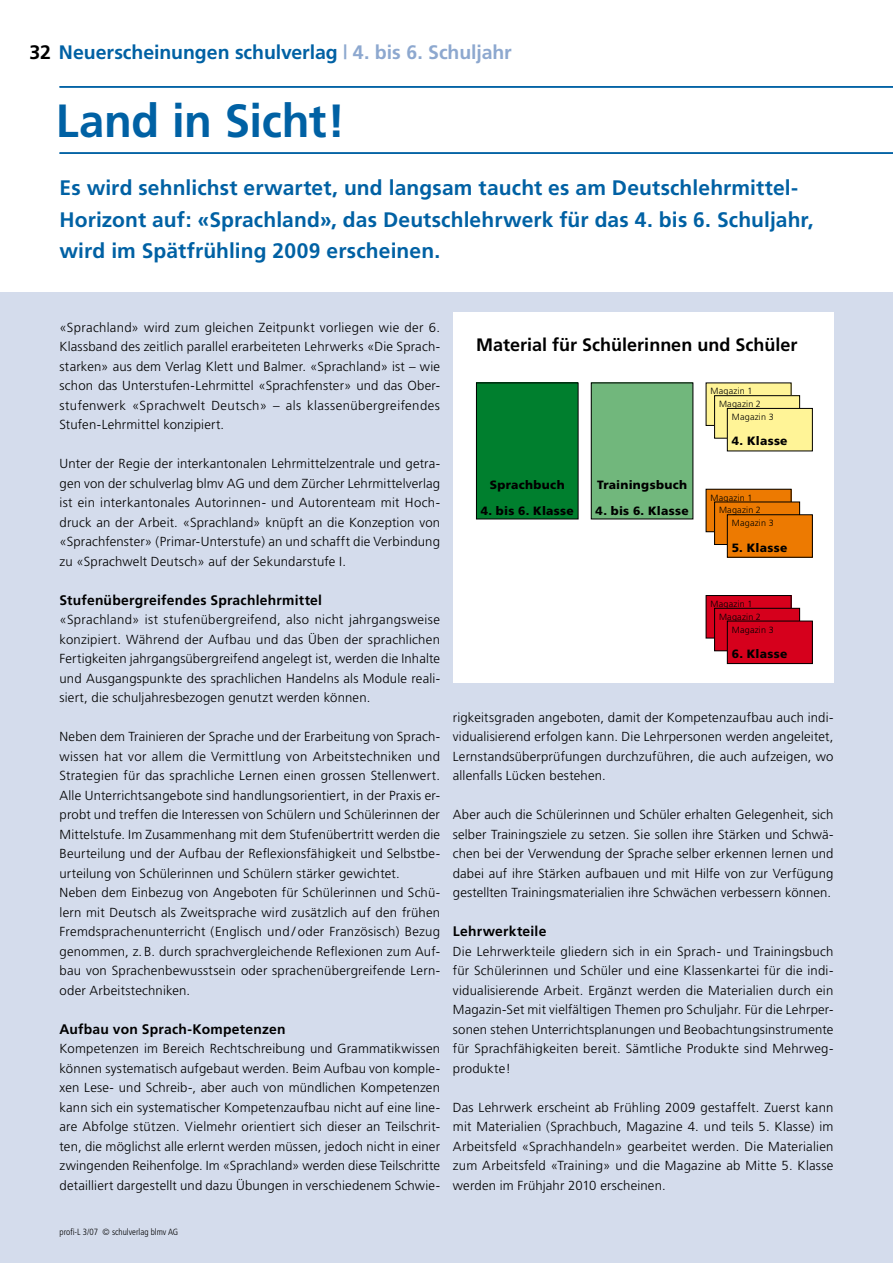
<style>
.page{position:relative;width:893px;height:1263px;background:#fff}
.page>*{position:absolute;margin:0;border:0;box-sizing:border-box;transform-origin:0 0}
.t1{font:700 46.5px "Frutiger";letter-spacing:-.01em;color:#0061a4}
.t2{font:700 21px/31.5px "Frutiger";letter-spacing:.005em;color:#0061a4}
.t3{font:700 19.5px "Frutiger";letter-spacing:-.005em;color:#0061a4}
.t4{font:700 18px "Frutiger";color:#000}
.t5{font:700 13.8px "Frutiger";letter-spacing:.02em;color:#000}
.t6{font:300 13.2px/19.5px "Frutiger";letter-spacing:.015em;color:#000;text-align:justify}
.t7{font:900 12px "Frutiger";letter-spacing:.02em;color:#000}
.t8{font:300 9px "Frutiger";letter-spacing:.025em;color:#000}
.t9{font:300 condensed 9px "Frutiger";color:#000}
.s1{color:#000}
.s2{color:#8da8cf}
</style>
<div class="page">
<div style="left:0;top:292px;width:893px;height:971px;background:#d4dcec"></div>
<hr style="left:60px;top:152px;width:833px;height:2px;background:#0061a4">
<hr style="left:60px;top:86px;width:833px;height:2px;background:#0061a4">
<div style="left:453px;top:312px;width:380px;height:370px;background:#fff"></div>
<div style="left:476px;top:383px;width:102px;height:136px;background:#007f2e"></div>
<div style="left:591px;top:383px;width:102px;height:136px;background:#71b77c"></div>
<div style="left:706px;top:383px;width:85px;height:42px;background:#fff497"></div>
<div style="left:715px;top:396px;width:85px;height:42px;background:#fff497"></div>
<div style="left:714px;top:395px;width:86px;height:43px;border:1px solid #000"></div>
<div style="left:727px;top:408px;width:85px;height:43px;background:#fff497"></div>
<div style="left:727px;top:408px;width:86px;height:43px;border:1px solid #000"></div>
<div style="left:706px;top:489px;width:85px;height:43px;background:#ed7a01"></div>
<div style="left:715px;top:502px;width:85px;height:42px;background:#ed7a01"></div>
<div style="left:714px;top:502px;width:86px;height:43px;border:1px solid #000"></div>
<div style="left:727px;top:515px;width:85px;height:42px;background:#ed7a01"></div>
<div style="left:727px;top:514px;width:86px;height:43px;border:1px solid #000"></div>
<div style="left:706px;top:595px;width:85px;height:43px;background:#d6001c"></div>
<div style="left:706px;top:595px;width:85px;height:43px;border:1px solid #000"></div>
<div style="left:715px;top:608px;width:85px;height:43px;background:#d6001c"></div>
<div style="left:714px;top:608px;width:86px;height:43px;border:1px solid #000"></div>
<div style="left:727px;top:621px;width:85px;height:42px;background:#d6001c"></div>
<div style="left:727px;top:621px;width:86px;height:43px;border:1px solid #000"></div>
<h3 class="t3" style="left:29px;top:40px;width:484px"><span class="s1">32</span> Neuerscheinungen schulverlag <span class="s2">| 4. bis 6. Schuljahr</span></h3>
<h1 class="t1" style="left:56px;top:93px;width:291px">Land in Sicht!</h1>
<h2 class="t2" style="left:60px;top:172px;width:756px">Es wird sehnlichst erwartet, und langsam taucht es am Deutschlehrmittel-<br>Horizont auf: «Sprachland», das Deutschlehrwerk für das 4. bis 6. Schuljahr, wird im Spätfrühling 2009 erscheinen.</h2>
<p class="t6" style="left:60px;top:317px;width:382px">«Sprachland» wird zum gleichen Zeitpunkt vorliegen wie der 6.<br>Klassband des zeitlich parallel erarbeiteten Lehrwerks «Die Sprach&shy;starken» aus dem Verlag Klett und Balmer. «Sprachland» ist – wie schon das Unterstufen-Lehrmittel «Sprachfenster» und das Ober&shy;stufenwerk «Sprachwelt Deutsch» – als klassenübergreifendes Stufen-Lehrmittel konzipiert.</p>
<p class="t6" style="left:60px;top:454px;width:382px">Unter der Regie der interkantonalen Lehrmittelzentrale und getra&shy;gen von der schulverlag blmv AG und dem Zürcher Lehrmittelverlag ist ein interkantonales Autorinnen- und Autorenteam mit Hoch&shy;druck an der Arbeit. «Sprachland» knüpft an die Konzeption von «Sprachfenster» (Primar-Unterstufe) an und schafft die Verbindung zu «Sprachwelt Deutsch» auf der Sekundarstufe I.</p>
<p class="t5" style="left:60px;top:592px;width:264px">Stufenübergreifendes Sprachlehrmittel</p>
<p class="t6" style="left:60px;top:610px;width:382px">«Sprachland» ist stufenübergreifend, also nicht jahrgangsweise konzipiert. Während der Aufbau und das Üben der sprachlichen Fertigkeiten jahrgangsübergreifend angelegt ist, werden die Inhalte und Ausgangspunkte des sprachlichen Handelns als Module reali&shy;siert, die schuljahresbezogen genutzt werden können.</p>
<p class="t6" style="left:60px;top:727px;width:382px;text-align:left">Neben dem Trainieren der Sprache und der Erarbeitung von Sprach&shy;wissen hat vor allem die Vermittlung von Arbeitstechniken und Strategien für das sprachliche Lernen einen grossen Stellenwert.<br>Alle Unterrichtsangebote sind handlungsorientiert, in der Praxis er&shy;probt und treffen die Interessen von Schülern und Schülerinnen der Mittelstufe. Im Zusammenhang mit dem Stufenübertritt werden die Beurteilung und der Aufbau der Reflexionsfähigkeit und Selbstbe&shy;urteilung von Schülerinnen und Schülern stärker gewichtet.<br>Neben dem Einbezug von Angeboten für Schülerinnen und Schü&shy;lern mit Deutsch als Zweitsprache wird zusätzlich auf den frühen Fremdsprachenunterricht (Englisch und / oder Französisch) Bezug genommen, z. B. durch sprachvergleichende Reflexionen zum Auf&shy;bau von Sprachenbewusstsein oder sprachenübergreifende Lern&shy;oder Arbeitstechniken.</p>
<p class="t5" style="left:60px;top:1021px;width:228px">Aufbau von Sprach-Kompetenzen</p>
<p class="t6" style="left:60px;top:1039px;width:382px">Kompetenzen im Bereich Rechtschreibung und Grammatikwissen können systematisch aufgebaut werden. Beim Aufbau von komple&shy;xen Lese- und Schreib-, aber auch von mündlichen Kompetenzen kann sich ein systematischer Kompetenzaufbau nicht auf eine line&shy;are Abfolge stützen. Vielmehr orientiert sich dieser an Teilschrit&shy;ten, die möglichst alle erlernt werden müssen, jedoch nicht in einer zwingenden Reihenfolge. Im «Sprachland» werden diese Teilschritte detailliert dargestellt und dazu Übungen in verschiedenem Schwie-</p>
<h3 class="t4" style="left:476px;top:334px;width:323px">Material für Schülerinnen und Schüler</h3>
<p class="t7" style="left:490px;top:478px;width:76px">Sprachbuch</p>
<p class="t7" style="left:481px;top:503px;width:95px">4. bis 6. Klasse</p>
<p class="t7" style="left:597px;top:478px;width:92px">Trainingsbuch</p>
<p class="t7" style="left:595px;top:503px;width:95px">4. bis 6. Klasse</p>
<p class="t8" style="left:710px;top:386px;width:43px">Magazin 1</p>
<p class="t8" style="left:719px;top:399px;width:43px">Magazin 2</p>
<p class="t8" style="left:732px;top:412px;width:43px">Magazin 3</p>
<p class="t7" style="left:732px;top:434px;width:57px">4. Klasse</p>
<p class="t8" style="left:710px;top:492px;width:43px">Magazin 1</p>
<p class="t8" style="left:719px;top:505px;width:43px">Magazin 2</p>
<p class="t8" style="left:732px;top:518px;width:43px">Magazin 3</p>
<p class="t7" style="left:732px;top:540px;width:57px">5. Klasse</p>
<p class="t8" style="left:710px;top:599px;width:43px">Magazin 1</p>
<p class="t8" style="left:719px;top:612px;width:43px">Magazin 2</p>
<p class="t8" style="left:732px;top:624px;width:43px">Magazin 3</p>
<p class="t7" style="left:732px;top:647px;width:57px">6. Klasse</p>
<p class="t6" style="left:453px;top:707px;width:382px">rigkeitsgraden angeboten, damit der Kompetenzaufbau auch indi&shy;vidualisierend erfolgen kann. Die Lehrpersonen werden angeleitet, Lernstandsüberprüfungen durchzuführen, die auch aufzeigen, wo allenfalls Lücken bestehen.</p>
<p class="t6" style="left:453px;top:805px;width:382px">Aber auch die Schülerinnen und Schüler erhalten Gelegenheit, sich selber Trainingsziele zu setzen. Sie sollen ihre Stärken und Schwä&shy;chen bei der Verwendung der Sprache selber erkennen lernen und dabei auf ihre Stärken aufbauen und mit Hilfe von zur Verfügung gestellten Trainingsmaterialien ihre Schwächen verbessern können.</p>
<p class="t5" style="left:453px;top:923px;width:95px">Lehrwerkteile</p>
<p class="t6" style="left:453px;top:941px;width:382px">Die Lehrwerkteile gliedern sich in ein Sprach- und Trainingsbuch für Schülerinnen und Schüler und eine Klassenkartei für die indi&shy;vidualisierende Arbeit. Ergänzt werden die Materialien durch ein Magazin-Set mit vielfältigen Themen pro Schuljahr. Für die Lehrper&shy;sonen stehen Unterrichtsplanungen und Beobachtungsinstrumente für Sprachfähigkeiten bereit. Sämtliche Produkte sind Mehrweg&shy;produkte!</p>
<p class="t6" style="left:453px;top:1097px;width:382px">Das Lehrwerk erscheint ab Frühling 2009 gestaffelt. Zuerst kann mit Materialien (Sprachbuch, Magazine 4. und teils 5. Klasse) im Arbeitsfeld «Sprachhandeln» gearbeitet werden. Die Materialien zum Arbeitsfeld «Training» und die Magazine ab Mitte 5. Klasse werden im Frühjahr 2010 erscheinen.</p>
<p class="t9" style="left:60px;top:1227px;width:120px">profi-L 3/07 © schulverlag blmv AG</p>
</div>
